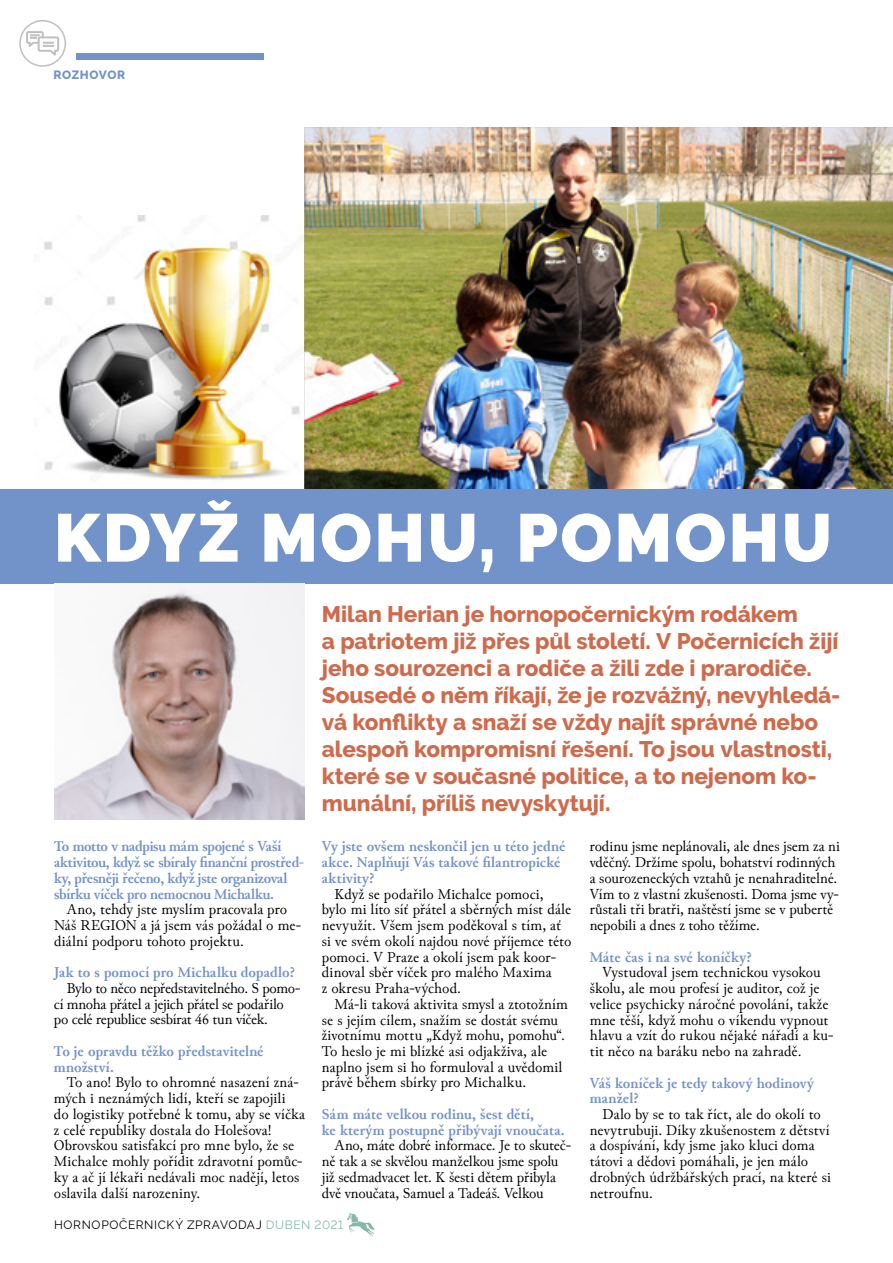
<style>
.page{position:relative;width:893px;height:1263px;background:#fff}
.page>*{position:absolute;margin:0;border:0;box-sizing:border-box;transform-origin:0 0}
.t1{font:900 67.5px "Raleway";letter-spacing:.035em;color:#fff}
.t2{font:800 22.5px/27px "Raleway";color:#cf6b4d}
.t3{font:15px/15.8px "Junicode";color:#000}
.t4{font:700 15px/15.8px "Junicode";letter-spacing:.005em;color:#7292ca}
.t5{font:700 15px/15.8px "Junicode";letter-spacing:-.015em;color:#7292ca}
.t6{font:15px/15.8px "Junicode";letter-spacing:-.02em;color:#000}
.t7{font:12px "Raleway";letter-spacing:.055em;color:#000}
.t8{font:800 12px "Raleway";letter-spacing:.045em;color:#7292ca}
.s1{color:#85b9a7}
</style>
<div class="page">
<svg style="left:347px;top:1213px;width:28px;height:23px"></svg>
<img style="left:44px;top:216px;width:261px;height:266px">
<img style="left:305px;top:128px;width:588px;height:361px">
<div style="left:0;top:489px;width:893px;height:95px;background:#7292ca"></div>
<div style="left:76px;top:54px;width:187px;height:6px;background:#7292ca"></div>
<div style="left:19px;top:20px;width:47px;height:47px;border:2px solid #c0c0c0;border-radius:50%"></div>
<svg style="left:26px;top:31px;width:33px;height:25px"></svg>
<img style="left:54px;top:584px;width:251px;height:236px">
<p class="t8" style="left:54px;top:68px;width:73px">ROZHOVOR</p>
<h1 class="t1" style="left:54px;top:499px;width:779px">KDYŽ MOHU, POMOHU</h1>
<p class="t2" style="left:322px;top:601px;width:520px">Milan Herian je hornopočernickým rodákem<br>a patriotem již přes půl století. V Počernicích žijí jeho sourozenci a rodiče a žili zde i prarodiče.<br>Sousedé o něm říkají, že je rozvážný, nevyhledá&shy;vá konflikty a snaží se vždy najít správné nebo alespoň kompromisní řešení. To jsou vlastnosti, které se v současné politice, a to nejenom ko&shy;munální, příliš nevyskytují.</p>
<p class="t5" style="left:54px;top:839px;width:252px">To motto v nadpisu mám spojené s Vaší aktivitou, když se sbíraly finanční prostřed&shy;ky, přesněji řečeno, když jste organizoval sbírku víček pro nemocnou Michalku.</p>
<p class="t3" style="left:54px;top:902px;width:249px;text-indent:13px">Ano, tehdy jste myslím pracovala pro<br>Náš REGION a já jsem vás požádal o me&shy;diální podporu tohoto projektu.</p>
<p class="t4" style="left:54px;top:965px;width:242px">Jak to s pomocí pro Michalku dopadlo?</p>
<p class="t6" style="left:54px;top:981px;width:248px;text-indent:13px">Bylo to něco nepředstavitelného. S pomo&shy;cí mnoha přátel a jejich přátel se podařilo po celé republice sesbírat 46 tun víček.</p>
<p class="t4" style="left:54px;top:1043px;width:211px">To je opravdu těžko představitelné množství.</p>
<p class="t3" style="left:54px;top:1075px;width:252px;text-indent:13px">To ano! Bylo to ohromné nasazení zná&shy;mých i neznámých lidí, kteří se zapojili<br>do logistiky potřebné k tomu, aby se víčka z celé republiky dostala do Holešova!<br>Obrovskou satisfakcí pro mne bylo, že se Michalce mohly pořídit zdravotní pomůc&shy;ky a ač jí lékaři nedávali moc nadějí, letos oslavila další narozeniny.</p>
<p class="t4" style="left:322px;top:839px;width:245px">Vy jste ovšem neskončil jen u této jedné akce. Naplňují Vás takové filantropické aktivity?</p>
<p class="t3" style="left:322px;top:886px;width:251px;text-indent:13px">Když se podařilo Michalce pomoci, bylo mi líto síť přátel a sběrných míst dále nevyužít. Všem jsem poděkoval s tím, ať si ve svém okolí najdou nové příjemce této pomoci. V Praze a okolí jsem pak koor&shy;dinoval sběr víček pro malého Maxima<br>z okresu Praha-východ.</p>
<p class="t3" style="left:322px;top:996px;width:248px;text-indent:13px">Má-li taková aktivita smysl a ztotožním se s jejím cílem, snažím se dostát svému životnímu mottu „Když mohu, pomohu“.<br>To heslo je mi blízké asi odjakživa, ale naplno jsem si ho formuloval a uvědomil právě během sbírky pro Michalku.</p>
<p class="t4" style="left:322px;top:1106px;width:244px">Sám máte velkou rodinu, šest dětí,<br>ke kterým postupně přibývají vnoučata.</p>
<p class="t3" style="left:322px;top:1138px;width:251px;text-indent:13px">Ano, máte dobré informace. Je to skuteč&shy;ně tak a se skvělou manželkou jsme spolu již sedmadvacet let. K šesti dětem přibyla dvě vnoučata, Samuel a Tadeáš. Velkou</p>
<p class="t3" style="left:590px;top:839px;width:252px">rodinu jsme neplánovali, ale dnes jsem za ni vděčný. Držíme spolu, bohatství rodinných a sourozeneckých vztahů je nenahraditelné.<br>Vím to z vlastní zkušenosti. Doma jsme vy&shy;růstali tři bratři, naštěstí jsme se v pubertě nepobili a dnes z toho těžíme.</p>
<p class="t4" style="left:590px;top:949px;width:163px">Máte čas i na své koníčky?</p>
<p class="t3" style="left:590px;top:965px;width:246px;text-indent:13px">Vystudoval jsem technickou vysokou školu, ale mou profesí je auditor, což je velice psychicky náročné povolání, takže mne těší, když mohu o víkendu vypnout hlavu a vzít do rukou nějaké nářadí a ku&shy;tit něco na baráku nebo na zahradě.</p>
<p class="t4" style="left:590px;top:1075px;width:226px">Váš koníček je tedy takový hodinový manžel?</p>
<p class="t3" style="left:590px;top:1107px;width:243px;text-indent:13px">Dalo by se to tak říct, ale do okolí to nevytrubuji. Díky zkušenostem z dětství a dospívání, kdy jsme jako kluci doma tátovi a dědovi pomáhali, je jen málo drobných údržbářských prací, na které si netroufnu.</p>
<p class="t7" style="left:54px;top:1217px;width:291px">HORNOPOČERNICKÝ ZPRAVODAJ <span class="s1">DUBEN 2021</span></p>
</div>
